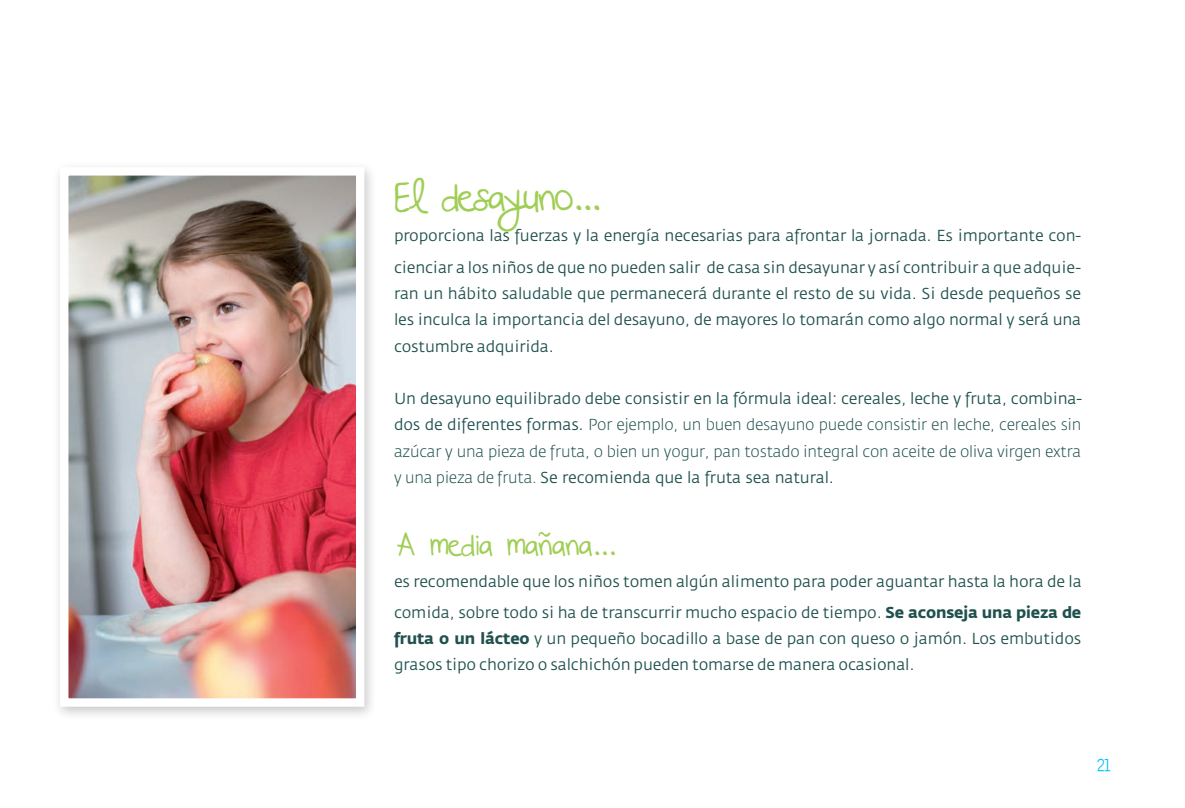
<style>
.page{position:relative;width:1185px;height:808px;background:#fff}
.page>*{position:absolute;margin:0;border:0;box-sizing:border-box;transform-origin:0 0}
.t1{font:38.5px "Beautiful Every Time";letter-spacing:-.05em;color:#a0ce55}
.t2{font:30.1px "Beautiful Every Time";letter-spacing:-.025em;color:#a0ce55}
.t3{font:17.5px "Candy Round BTN";color:#00bfff}
.t4{font:15.75px/26.2px "Fedra Sans Book TF";letter-spacing:-.01em;color:#20514e}
.t5{font:300 15.75px/26.6px "Fedra Sans Pro";letter-spacing:-.01em;color:#20514e}
.s1{font-family:"Fedra Sans Book TF";font-weight:400}
.s2{font-family:"Fedra Sans Pro";font-weight:300}
.s3{font-family:"Fedra Sans Bold TF"}
</style>
<div class="page">
<div style="left:52px;top:161px;width:325px;height:561px;background:#231f20;opacity:.25"></div>
<img style="left:69px;top:176px;width:286px;height:521px">
<div style="left:60px;top:167px;width:304px;height:539px;border:8px solid #fff"></div>
<h1 class="t1" style="left:394px;top:174px;width:208px">El desayuno...</h1>
<p class="t4" style="left:394px;top:220px;width:689px;line-height:31.5px">proporciona las fuerzas y la energía necesarias para afrontar la jornada. Es importante con&shy;cienciar a los niños de que no pueden salir de casa sin desayunar y así contribuir a que adquie-</p>
<p class="t4" style="left:394px;top:281px;width:689px;text-align:justify">ran un hábito saludable que permanecerá durante el resto de su vida. Si desde pequeños se les inculca la importancia del desayuno, de mayores lo tomarán como algo normal y será una costumbre adquirida.</p>
<p class="t4" style="left:394px;top:386px;width:689px">Un desayuno equilibrado debe consistir en la fórmula ideal: cereales, leche y fruta, combina-</p>
<p class="t5" style="left:394px;top:411px;width:689px"><span class="s1">dos de diferentes formas.</span> Por ejemplo, un buen desayuno puede consistir en leche, cereales sin azúcar y una pieza de fruta, o bien un yogur, pan tostado integral con aceite de oliva virgen extra</p>
<p class="t4" style="left:394px;top:464px;width:441px"><span class="s2">y una pieza de fruta.</span> Se recomienda que la fruta sea natural.</p>
<h2 class="t2" style="left:398px;top:527px;width:220px">A media mañana...</h2>
<p class="t4" style="left:394px;top:566px;width:689px;line-height:31.3px">es recomendable que los niños tomen algún alimento para poder aguantar hasta la hora de la comida, sobre todo si ha de transcurrir mucho espacio de tiempo. <span class="s3">Se aconseja una pieza de</span></p>
<p class="t4" style="left:394px;top:626px;width:689px"><span class="s3">fruta o un lácteo</span> y un pequeño bocadillo a base de pan con queso o jamón. Los embutidos grasos tipo chorizo o salchichón pueden tomarse de manera ocasional.</p>
<p class="t3" style="left:1097px;top:755px;width:15px">21</p>
</div>
